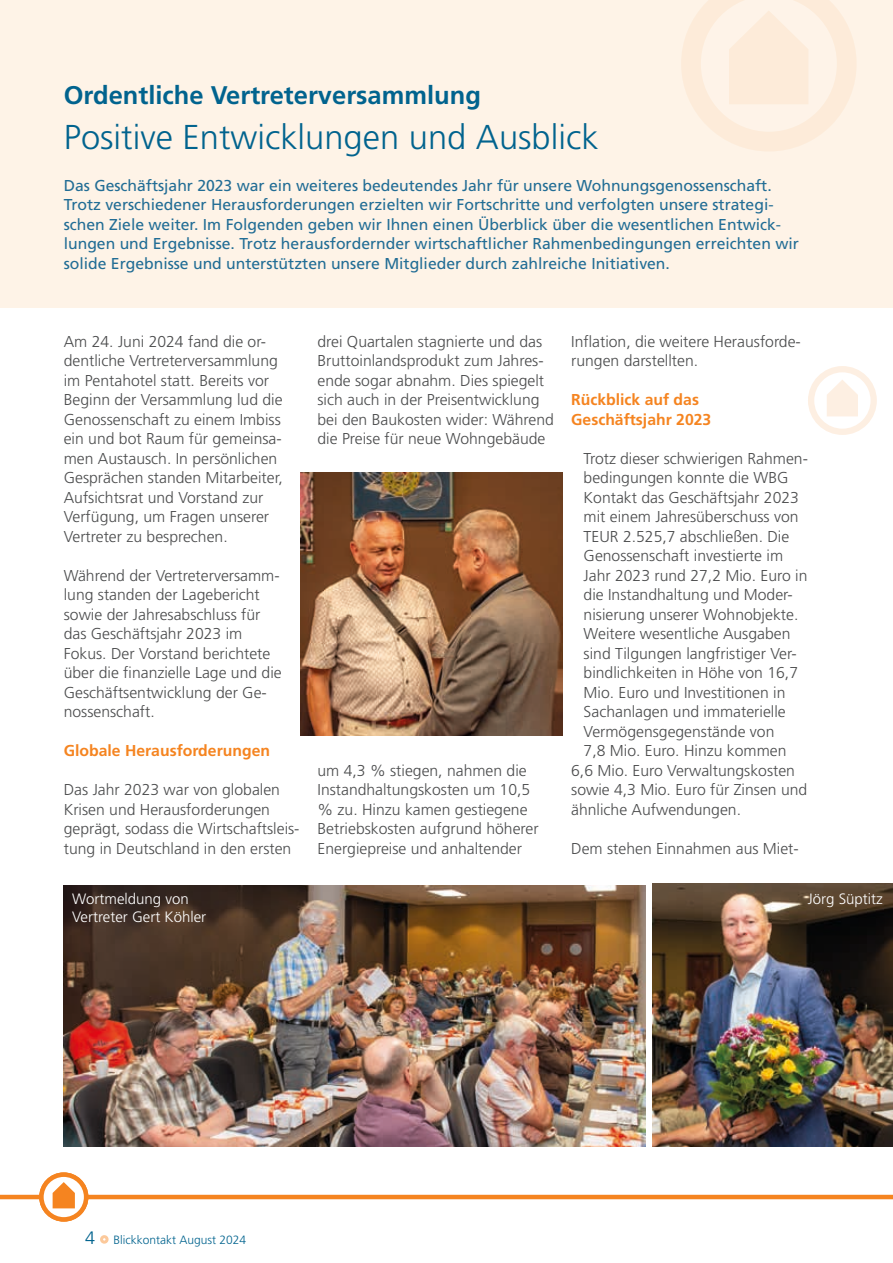
<style>
.page{position:relative;width:893px;height:1263px;background:#fff}
.page>*{position:absolute;margin:0;border:0;box-sizing:border-box;transform-origin:0 0}
.t1{font:300 34.5px "Frutiger LT Pro";color:#01638e}
.t2{font:700 25.5px "Frutiger LT Pro";color:#01638e}
.t3{font:300 15.75px/19.5px "Frutiger LT Pro";color:#4b4c4d}
.t4{font:15.75px/19.5px "Frutiger LT Pro";color:#226d95}
.t5{font:700 15.75px/19.5px "Frutiger LT Pro";color:#f58420}
.t6{font:300 15px "Frutiger LT Pro";color:#fff}
.t7{font:300 12px "Frutiger LT Pro";color:#01638e}
.s1{font-size:18px}
</style>
<div class="page">
<div style="left:0;top:0;width:893px;height:308px;background:#fef0e2"></div>
<svg style="left:808px;top:366px;width:69px;height:69px"></svg>
<img style="left:64px;top:885px;width:582px;height:262px">
<img style="left:300px;top:472px;width:262px;height:263px">
<img style="left:653px;top:884px;width:240px;height:263px">
<div style="left:100px;top:1235px;width:9px;height:9px;border:3px solid #fcc99b;border-radius:50%"></div>
<hr style="left:0;top:1195px;width:893px;height:4px;background:#f58420">
<svg style="left:37px;top:1172px;width:54px;height:50px"></svg>
<h2 class="t2" style="left:64px;top:80px;width:419px">Ordentliche Vertreterversammlung</h2>
<h1 class="t1" style="left:64px;top:117px;width:536px">Positive Entwicklungen und Ausblick</h1>
<p class="t4" style="left:64px;top:175px;width:737px">Das Geschäftsjahr 2023 war ein weiteres bedeutendes Jahr für unsere Wohnungsgenossenschaft.<br>Trotz verschiedener Herausforderungen erzielten wir Fortschritte und verfolgten unsere strategi&shy;schen Ziele weiter. Im Folgenden geben wir Ihnen einen Überblick über die wesentlichen Entwick&shy;lungen und Ergebnisse. Trotz herausfordernder wirtschaftlicher Rahmenbedingungen erreichten wir solide Ergebnisse und unterstützten unsere Mitglieder durch zahlreiche Initiativen.</p>
<p class="t3" style="left:64px;top:331px;width:221px">Am 24. Juni 2024 fand die or&shy;dentliche Vertreterversammlung im Pentahotel statt. Bereits vor<br>Beginn der Versammlung lud die<br>Genossenschaft zu einem Imbiss ein und bot Raum für gemeinsa&shy;men Austausch. In persönlichen<br>Gesprächen standen Mitarbeiter,<br>Aufsichtsrat und Vorstand zur<br>Verfügung, um Fragen unserer<br>Vertreter zu besprechen.</p>
<p class="t3" style="left:64px;top:565px;width:219px">Während der Vertreterversamm&shy;lung standen der Lagebericht sowie der Jahresabschluss für das Geschäftsjahr 2023 im<br>Fokus. Der Vorstand berichtete über die finanzielle Lage und die<br>Geschäftsentwicklung der Ge&shy;nossenschaft.</p>
<p class="t5" style="left:64px;top:741px;width:208px">Globale Herausforderungen</p>
<p class="t3" style="left:64px;top:780px;width:237px">Das Jahr 2023 war von globalen Krisen und Herausforderungen geprägt, sodass die Wirtschaftsleis&shy;tung in Deutschland in den ersten</p>
<p class="t3" style="left:317px;top:331px;width:238px">drei Quartalen stagnierte und das Bruttoinlandsprodukt zum Jahres&shy;ende sogar abnahm. Dies spiegelt sich auch in der Preisentwicklung bei den Baukosten wider: Während die Preise für neue Wohngebäude</p>
<p class="t3" style="left:317px;top:760px;width:223px">um 4,3 % stiegen, nahmen die<br>Instandhaltungskosten um 10,5 % zu. Hinzu kamen gestiegene<br>Betriebskosten aufgrund höherer<br>Energiepreise und anhaltender</p>
<p class="t3" style="left:571px;top:331px;width:231px">Inflation, die weitere Herausforde&shy;rungen darstellten.</p>
<p class="t5" style="left:571px;top:390px;width:142px">Rückblick auf das<br>Geschäftsjahr 2023</p>
<p class="t3" style="left:584px;top:448px;width:226px">Trotz dieser schwierigen Rahmen-</p>
<p class="t3" style="left:584px;top:468px;width:206px">bedingungen konnte die WBG</p>
<p class="t3" style="left:584px;top:487px;width:217px">Kontakt das Geschäftsjahr 2023</p>
<p class="t3" style="left:584px;top:507px;width:216px">mit einem Jahresüberschuss von</p>
<p class="t3" style="left:584px;top:526px;width:207px">TEUR 2.525,7 abschließen. Die</p>
<p class="t3" style="left:584px;top:546px;width:201px">Genossenschaft investierte im</p>
<p class="t3" style="left:584px;top:565px;width:225px">Jahr 2023 rund 27,2 Mio. Euro in</p>
<p class="t3" style="left:584px;top:585px;width:211px">die Instandhaltung und Moder-</p>
<p class="t3" style="left:584px;top:604px;width:216px">nisierung unserer Wohnobjekte.</p>
<p class="t3" style="left:584px;top:624px;width:208px">Weitere wesentliche Ausgaben</p>
<p class="t3" style="left:584px;top:643px;width:215px">sind Tilgungen langfristiger Ver-</p>
<p class="t3" style="left:584px;top:663px;width:216px">bindlichkeiten in Höhe von 16,7</p>
<p class="t3" style="left:584px;top:682px;width:203px">Mio. Euro und Investitionen in</p>
<p class="t3" style="left:584px;top:702px;width:204px">Sachanlagen und immaterielle</p>
<p class="t3" style="left:584px;top:721px;width:192px">Vermögensgegenstände von</p>
<p class="t3" style="left:584px;top:741px;width:204px">7,8 Mio. Euro. Hinzu kommen</p>
<p class="t3" style="left:571px;top:760px;width:225px">6,6 Mio. Euro Verwaltungskosten</p>
<p class="t3" style="left:571px;top:780px;width:238px">sowie 4,3 Mio. Euro für Zinsen und</p>
<p class="t3" style="left:571px;top:799px;width:171px">ähnliche Aufwendungen.</p>
<p class="t3" style="left:571px;top:838px;width:229px">Dem stehen Einnahmen aus Miet-</p>
<p class="t6" style="left:72px;top:890px;width:118px">Wortmeldung von</p>
<p class="t6" style="left:808px;top:890px;width:76px">Jörg Süptitz</p>
<p class="t6" style="left:72px;top:908px;width:135px">Vertreter Gert Köhler</p>
<p class="t7" style="left:85px;top:1232px;width:163px"><span class="s1">4</span> Blickkontakt August 2024</p>
</div>
